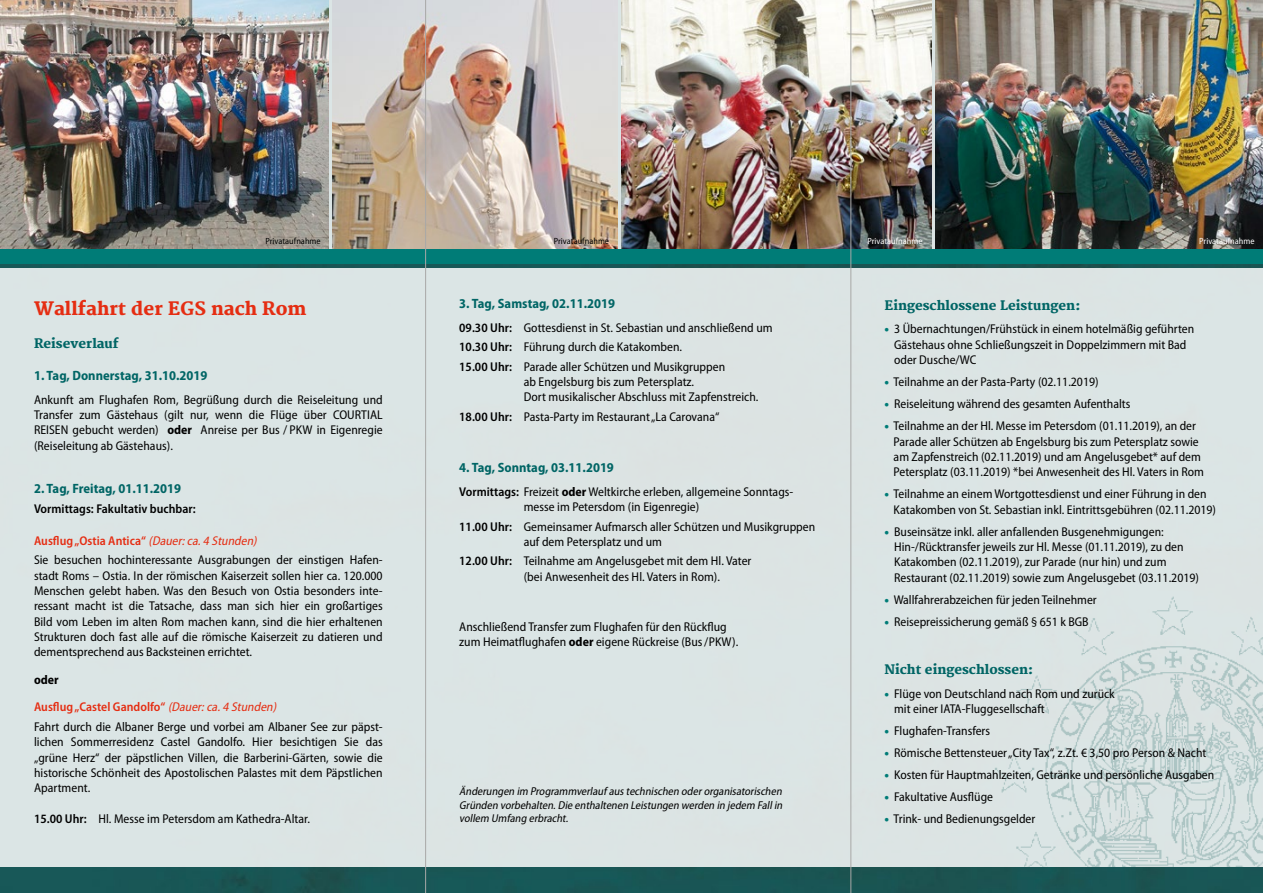
<style>
.page{position:relative;width:1263px;height:893px;background:#fff}
.page>*{position:absolute;margin:0;border:0;box-sizing:border-box;transform-origin:0 0}
.t1{font:800 18px "Merriweather";color:#e52d12}
.t2{font:700 semi-condensed 13.5px "Myriad Pro";color:#006565}
.t3{font:semi-condensed 12.75px/15.3px "Myriad Pro";color:#000}
.t4{font:800 12.75px "Merriweather";color:#006565}
.t5{font:600 semi-condensed 12.75px/27.6px "Myriad Pro";color:#e52d12}
.t6{font:600 semi-condensed 12.75px "Myriad Pro";color:#000}
.t7{font:italic semi-condensed 11.4px/13.6px "Myriad Pro";color:#000;text-align:justify}
.t8{font:semi-condensed 9px "Myriad Pro";color:#000}
.t9{font:semi-condensed 9px "Myriad Pro";color:#fff}
.s1{font-weight:700}
.s2{font-weight:600;color:#e52d12}
.s3{font-style:italic;color:#e52d12}
.s4{font-weight:700;color:#000}
.s5{font-weight:400;font-style:italic}
.s6{font-weight:600}
.s7{font-weight:900;font-stretch:normal;color:#007c77}
</style>
<div class="page">
<div style="left:0;top:268px;width:1263px;height:625px;background:#dbe5e4"></div>
<img style="left:0;top:0;width:328px;height:250px">
<img style="left:995px;top:596px;width:268px;height:271px">
<div style="left:0;top:867px;width:1263px;height:26px;background:#195655"></div>
<img style="left:935px;top:0;width:328px;height:250px">
<img style="left:333px;top:0;width:285px;height:250px">
<img style="left:622px;top:0;width:309px;height:250px">
<div style="left:0;top:250px;width:1263px;height:14px;background:#007c77"></div>
<hr style="left:425px;top:0;width:1px;height:893px;background:#a8a8a7">
<hr style="left:850px;top:0;width:1px;height:893px;background:#a8a8a7">
<p class="t8" style="left:265px;top:236px;width:57px">Privataufnahme</p>
<p class="t8" style="left:554px;top:236px;width:57px">Privataufnahme</p>
<p class="t9" style="left:867px;top:236px;width:57px">Privataufnahme</p>
<p class="t9" style="left:1199px;top:236px;width:57px">Privataufnahme</p>
<h1 class="t1" style="left:34px;top:298px;width:274px">Wallfahrt der EGS nach Rom</h1>
<p class="t4" style="left:34px;top:336px;width:86px">Reiseverlauf</p>
<p class="t2" style="left:34px;top:367px;width:175px">1. Tag, Donnerstag, 31.10.2019</p>
<p class="t3" style="left:34px;top:392px;width:350px;text-align:justify">Ankunft am Flughafen Rom, Begrüßung durch die Reiseleitung und Transfer zum Gästehaus (gilt nur, wenn die Flüge über COURTIAL REISEN gebucht werden) <span class="s1">oder</span> Anreise per Bus / PKW in Eigenregie (Reiseleitung ab Gästehaus).</p>
<p class="t2" style="left:34px;top:480px;width:149px">2. Tag, Freitag, 01.11.2019</p>
<p class="t6" style="left:34px;top:501px;width:163px">Vormittags: Fakultativ buchbar:</p>
<p class="t3" style="left:34px;top:531px;width:350px;line-height:19.5px"><span class="s2">Ausflug „Ostia Antica“</span> <span class="s3">(Dauer:ca.4 Stunden)<br></span>Sie besuchen hochinteressante Ausgrabungen der einstigen Hafen-</p>
<p class="t3" style="left:34px;top:568px;width:350px;text-align:justify">stadt Roms – Ostia. In der römischen Kaiserzeit sollen hier ca. 120.000<br>Menschen gelebt haben. Was den Besuch von Ostia besonders inte&shy;ressant macht ist die Tatsache, dass man sich hier ein großartiges Bild vom Leben im alten Rom machen kann, sind die hier erhaltenen Strukturen doch fast alle auf die römische Kaiserzeit zu datieren und dementsprechend aus Backsteinen errichtet.</p>
<p class="t5" style="left:34px;top:665px;width:247px"><span class="s4">oder<br></span>Ausflug „Castel Gandolfo“ <span class="s5">(Dauer:ca.4 Stunden)</span></p>
<p class="t3" style="left:34px;top:719px;width:350px;text-align:justify">Fahrt durch die Albaner Berge und vorbei am Albaner See zur päpst&shy;lichen Sommerresidenz Castel Gandolfo. Hier besichtigen Sie das „grüne Herz“ der päpstlichen Villen, die Barberini-Gärten, sowie die historische Schönheit des Apostolischen Palastes mit dem Päpstlichen Apartment.</p>
<p class="t3" style="left:34px;top:811px;width:277px"><span class="s6">15.00 Uhr:</span> Hl. Messe im Petersdom am Kathedra-Altar.</p>
<p class="t2" style="left:459px;top:295px;width:157px">3. Tag, Samstag, 02.11.2019</p>
<p class="t3" style="left:459px;top:317px;width:315px;line-height:19.5px"><span class="s6">09.30 Uhr:</span> Gottesdienst in St. Sebastian und anschließend um<br><span class="s6">10.30 Uhr:</span> Führung durch die Katakomben.<br><span class="s6">15.00 Uhr:</span> Parade aller Schützen und Musikgruppen</p>
<p class="t3" style="left:524px;top:374px;width:236px">ab Engelsburg bis zum Petersplatz.<br>Dort musikalischer Abschluss mit Zapfenstreich.</p>
<p class="t3" style="left:459px;top:409px;width:262px"><span class="s6">18.00 Uhr:</span> Pasta-Party im Restaurant „La Carovana“</p>
<p class="t2" style="left:459px;top:459px;width:156px">4. Tag, Sonntag, 03.11.2019</p>
<p class="t3" style="left:524px;top:484px;width:270px;text-indent:-65px"><span class="s6">Vormittags:</span> Freizeit <span class="s1">oder</span> Weltkirche erleben, allgemeine Sonntags&shy;messe im Petersdom (in Eigenregie)</p>
<p class="t3" style="left:524px;top:518px;width:293px;text-indent:-65px"><span class="s6">11.00 Uhr:</span> Gemeinsamer Aufmarsch aller Schützen und Musikgruppen auf dem Petersplatz und um</p>
<p class="t3" style="left:524px;top:553px;width:229px;text-indent:-65px"><span class="s6">12.00 Uhr:</span> Teilnahme am Angelusgebet mit dem Hl. Vater (bei Anwesenheit des Hl. Vaters in Rom).</p>
<p class="t3" style="left:459px;top:619px;width:281px">Anschließend Transfer zum Flughafen für den Rückflug zum Heimatflughafen <span class="s1">oder</span> eigene Rückreise (Bus / PKW).</p>
<p class="t7" style="left:459px;top:784px;width:327px">Änderungen im Programmverlauf austechnischen oderorganisatorischen Gründen vorbehalten.Die enthaltenen Leistungen werden in jedem Fallin vollem Umfang erbracht.</p>
<p class="t4" style="left:884px;top:298px;width:197px">Eingeschlossene Leistungen:</p>
<p class="t3" style="left:894px;top:321px;width:302px;text-indent:-10px"><span class="s7">•</span> 3 Übernachtungen/Frühstück in einem hotelmäßig geführten<br>Gästehaus ohne Schließungszeit in Doppelzimmern mit Bad oder Dusche/WC</p>
<p class="t3" style="left:884px;top:374px;width:216px"><span class="s7">•</span> Teilnahme an der Pasta-Party (02.11.2019)</p>
<p class="t3" style="left:884px;top:396px;width:247px"><span class="s7">•</span> Reiseleitung während des gesamten Aufenthalts</p>
<p class="t3" style="left:894px;top:418px;width:312px;text-indent:-9px"><span class="s7">•</span> Teilnahme an der Hl. Messe im Petersdom (01.11.2019), an der Parade aller Schützen ab Engelsburg bis zum Petersplatz sowie am Zapfenstreich (02.11.2019) und am Angelusgebet* auf dem Petersplatz (03.11.2019) *bei Anwesenheit des Hl. Vaters in Rom</p>
<p class="t3" style="left:894px;top:486px;width:324px;text-indent:-9px"><span class="s7">•</span> Teilnahme an einem Wortgottesdienst und einer Führung in den<br>Katakomben von St. Sebastian inkl. Eintrittsgebühren (02.11.2019)</p>
<p class="t3" style="left:894px;top:524px;width:306px;text-indent:-10px"><span class="s7">•</span> Buseinsätze inkl. aller anfallenden Busgenehmigungen:<br>Hin-/Rücktransfer jeweils zur Hl. Messe (01.11.2019), zu den Katakomben (02.11.2019), zur Parade (nur hin) und zum Restaurant (02.11.2019) sowie zum Angelusgebet (03.11.2019)</p>
<p class="t3" style="left:884px;top:592px;width:214px"><span class="s7">•</span> Wallfahrerabzeichen für jeden Teilnehmer</p>
<p class="t3" style="left:884px;top:614px;width:206px"><span class="s7">•</span> Reisepreissicherung gemäß § 651 k BGB</p>
<p class="t4" style="left:884px;top:662px;width:150px">Nicht eingeschlossen:</p>
<p class="t3" style="left:894px;top:685px;width:222px;text-indent:-10px"><span class="s7">•</span> Flüge von Deutschland nach Rom und zurück mit einer IATA-Fluggesellschaft</p>
<p class="t3" style="left:884px;top:723px;width:107px"><span class="s7">•</span> Flughafen-Transfers</p>
<p class="t3" style="left:884px;top:745px;width:323px"><span class="s7">•</span> Römische Bettensteuer „City Tax“, z.Zt. € 3,50 pro Person &amp; Nacht</p>
<p class="t3" style="left:884px;top:767px;width:331px"><span class="s7">•</span> Kosten für Hauptmahlzeiten, Getränke und persönliche Ausgaben</p>
<p class="t3" style="left:884px;top:789px;width:110px"><span class="s7">•</span> Fakultative Ausflüge</p>
<p class="t3" style="left:884px;top:811px;width:152px"><span class="s7">•</span> Trink- und Bedienungsgelder</p>
</div>
